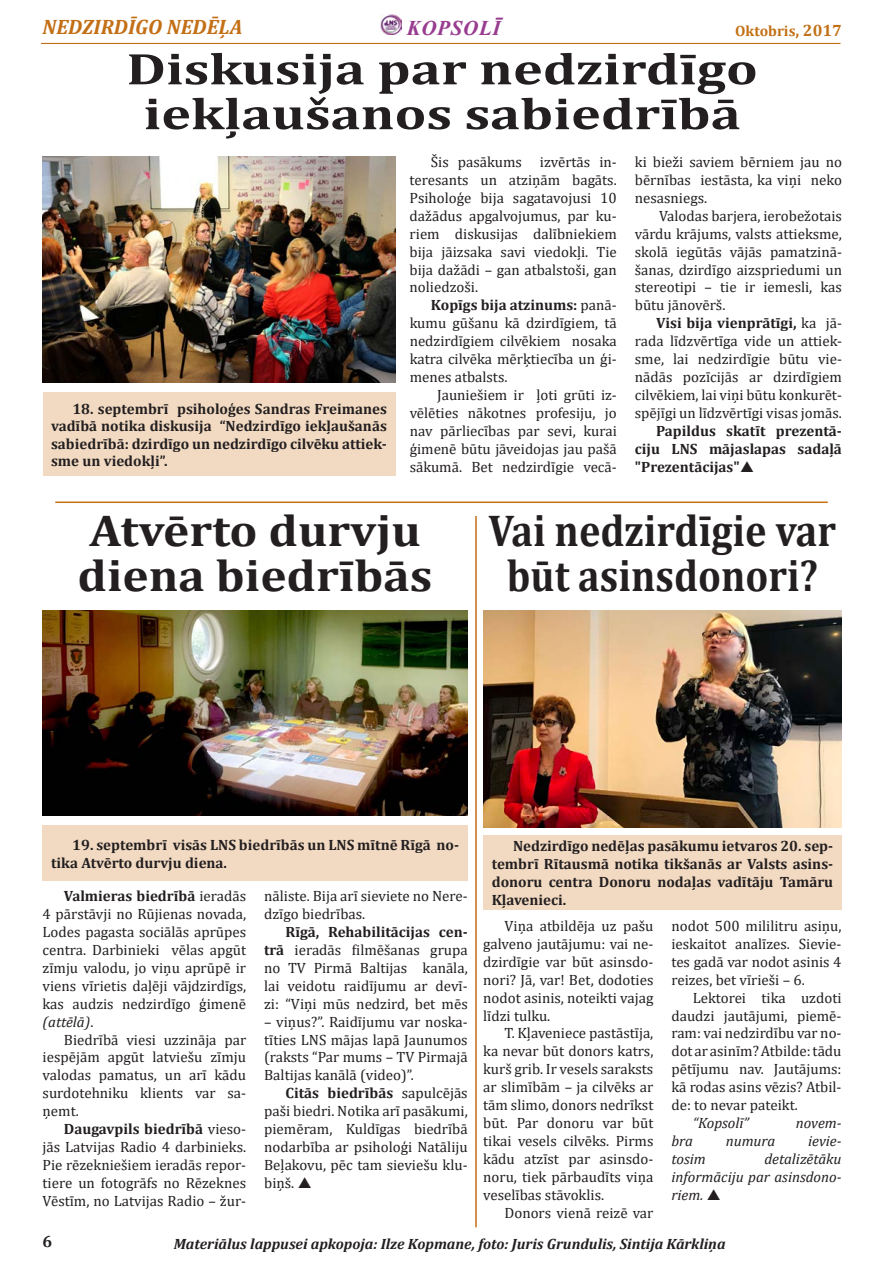
<style>
.page{position:relative;width:893px;height:1263px;background:#fff}
.page>*{position:absolute;margin:0;border:0;box-sizing:border-box;transform-origin:0 0}
.t1{font:700 44.85px/44.8px "Cambria";color:#231f20;text-align:center;scale:1.25 1}
.t2{font:700 44.85px/44.8px "Cambria";color:#231f20;text-align:center;scale:.9 1}
.t3{font:700 44.85px/44.8px "Cambria";color:#231f20;scale:1.1 1}
.t4{font:italic 700 21px "Cambria";color:#c36f15}
.t5{font:italic 700 21px "Times New Roman";letter-spacing:.035em;color:#983c8f}
.t6{font:700 16.5px "Cambria";color:#231f20}
.t7{font:15px/18px "Cambria";color:#231f20;text-align:justify}
.t8{font:700 15px/18px "Cambria";color:#231f20;text-align:justify}
.t9{font:italic 15px/18px "Cambria";color:#231f20;text-align:justify}
.t10{font:italic 700 15px "Cambria";color:#231f20}
.t11{font:700 15px "Cambria";color:#c36f15}
.s1{font-size:16.5px}
.s2{font-weight:700}
.s3{font-style:italic}
</style>
<div class="page">
<img style="left:381px;top:14px;width:20px;height:21px">
<hr style="left:41px;top:43px;width:799px;height:1px;background:#c36f15">
<img style="left:43px;top:156px;width:352px;height:227px">
<div style="left:43px;top:392px;width:352px;height:84px;background:#f2dac2"></div>
<hr style="left:55px;top:501px;width:773px;height:2px;background:#c36f15">
<img style="left:43px;top:610px;width:425px;height:205px">
<div style="left:43px;top:825px;width:425px;height:56px;background:#f2dac2"></div>
<hr style="left:475px;top:516px;width:2px;height:711px;background:#c36f15">
<img style="left:483px;top:610px;width:359px;height:217px">
<div style="left:483px;top:835px;width:359px;height:74px;background:#f2dac2"></div>
<p class="t4" style="left:43px;top:12px;width:201px">NEDZIRDĪGO NEDĒĻA</p>
<h2 class="t5" style="left:407px;top:13px;width:95px">KOPSOLĪ</h2>
<p class="t11" style="left:735px;top:20px;width:108px">Oktobris<span class="s1">, 2017</span></p>
<p class="t1" style="left:126px;top:45px;width:507px">Diskusija par nedzirdīgo iekļaušanos sabiedrībā</p>
<p class="t8" style="left:51px;top:400px;width:337px;line-height:17.2px;text-indent:21px">18. septembrī psiholoģes Sandras Freimanes vadībā notika diskusija “Nedzirdīgo iekļaušanās sabiedrībā: dzirdīgo un nedzirdīgo cilvēku attiek&shy;sme un viedokļi”.</p>
<p class="t7" style="left:410px;top:153px;width:209px;text-indent:21px">Šis pasākums izvērtās in&shy;teresants un atziņām bagāts.<br>Psiholoģe bija sagatavojusi 10 dažādus apgalvojumus, par ku&shy;riem diskusijas dalībniekiem bija jāizsaka savi viedokļi. Tie bija dažādi – gan atbalstoši, gan noliedzoši.</p>
<p class="t7" style="left:410px;top:296px;width:209px;text-indent:21px"><span class="s2">Kopīgs bija atzinums:</span> panā&shy;kumu gūšanu kā dzirdīgiem, tā nedzirdīgiem cilvēkiem nosaka katra cilvēka mērķtiecība un ģi&shy;menes atbalsts.</p>
<p class="t7" style="left:410px;top:386px;width:209px;text-indent:27px">Jauniešiem ir ļoti grūti iz&shy;vēlēties nākotnes profesiju, jo nav pārliecības par sevi, kurai ģimenē būtu jāveidojas jau pašā sākumā. Bet nedzirdīgie vecā-</p>
<p class="t7" style="left:635px;top:153px;width:209px">ki bieži saviem bērniem jau no bērnības iestāsta, ka viņi neko nesasniegs.</p>
<p class="t7" style="left:635px;top:206px;width:209px;text-indent:24px">Valodas barjera, ierobežotais vārdu krājums, valsts attieksme, skolā iegūtās vājās pamatzinā&shy;šanas, dzirdīgo aizspriedumi un stereotipi – tie ir iemesli, kas būtu jānovērš.</p>
<p class="t7" style="left:635px;top:314px;width:209px;text-indent:21px"><span class="s2">Visi bija vienprātīgi,</span> ka jā&shy;rada līdzvērtīga vide un attiek&shy;sme, lai nedzirdīgie būtu vie&shy;nādās pozīcijās ar dzirdīgiem cilvēkiem, lai viņi būtu konkurēt&shy;spējīgi un līdzvērtīgi visas jomās.</p>
<p class="t8" style="left:635px;top:421px;width:209px;text-indent:21px">Papildus skatīt prezentā&shy;ciju LNS mājaslapas sadaļā "Prezentācijas"</p>
<p class="t3" style="left:78px;top:507px;width:324px">Atvērto durvju diena biedrībās</p>
<p class="t2" style="left:488px;top:507px;width:388px">Vai nedzirdīgie var būt asinsdonori?</p>
<p class="t8" style="left:51px;top:835px;width:410px;text-indent:21px">19. septembrī visās LNS biedrībās un LNS mītnē Rīgā no&shy;tika Atvērto durvju diena.</p>
<p class="t7" style="left:43px;top:887px;width:205px;text-indent:21px"><span class="s2">Valmieras biedrībā</span> ieradās 4 pārstāvji no Rūjienas novada, Lodes pagasta sociālās aprūpes centra. Darbinieki vēlas apgūt zīmju valodu, jo viņu aprūpē ir viens vīrietis daļēji vājdzirdīgs, kas audzis nedzirdīgo ģimenē <span class="s3">(attēlā)</span>.</p>
<p class="t7" style="left:43px;top:1030px;width:205px;text-indent:21px">Biedrībā viesi uzzināja par iespējām apgūt latviešu zīmju valodas pamatus, un arī kādu surdotehniku klients var sa&shy;ņemt.</p>
<p class="t7" style="left:43px;top:1120px;width:205px;text-indent:21px"><span class="s2">Daugavpils biedrībā</span> vieso&shy;jās Latvijas Radio 4 darbinieks.<br>Pie rēzekniešiem ieradās repor&shy;tiere un fotogrāfs no Rēzeknes Vēstīm, no Latvijas Radio – žur-</p>
<p class="t7" style="left:264px;top:887px;width:205px">nāliste. Bija arī sieviete no Nere&shy;dzīgo biedrības.</p>
<p class="t7" style="left:264px;top:923px;width:205px;text-indent:21px"><span class="s2">Rīgā, Rehabilitācijas cen&shy;trā</span> ieradās filmēšanas grupa no TV Pirmā Baltijas kanāla, lai veidotu raidījumu ar devī&shy;zi: “Viņi mūs nedzird, bet mēs</p>
<p class="t7" style="left:264px;top:1012px;width:205px">– viņus?”. Raidījumu var noska&shy;tīties LNS mājas lapā Jaunumos (raksts “Par mums – TV Pirmajā Baltijas kanālā (video)”.</p>
<p class="t7" style="left:264px;top:1084px;width:205px;text-indent:21px"><span class="s2">Citās biedrībās</span> sapulcējās paši biedri. Notika arī pasākumi, piemēram, Kuldīgas biedrībā nodarbība ar psiholoģi Natāliju Beļakovu, pēc tam sieviešu klu&shy;biņš.</p>
<p class="t8" style="left:492px;top:837px;width:343px;text-indent:21px">Nedzirdīgo nedēļas pasākumu ietvaros 20. sep&shy;tembrī Rītausmā notika tikšanās ar Valsts asins&shy;donoru centra Donoru nodaļas vadītāju Tamāru Kļavenieci.</p>
<p class="t7" style="left:483px;top:916px;width:172px;text-indent:21px">Viņa atbildēja uz pašu galveno jautājumu: vai ne&shy;dzirdīgie var būt asinsdo&shy;nori? Jā, var! Bet, dodoties nodot asinis, noteikti vajag līdzi tulku.</p>
<p class="t7" style="left:483px;top:1024px;width:172px;text-indent:21px">T. Kļaveniece pastāstīja, ka nevar būt donors katrs, kurš grib. Ir vesels saraksts ar slimībām – ja cilvēks ar tām slimo, donors nedrīkst būt. Par donoru var būt tikai vesels cilvēks. Pirms kādu atzīst par asinsdo&shy;noru, tiek pārbaudīts viņa veselības stāvoklis.</p>
<p class="t7" style="left:504px;top:1204px;width:150px">Donors vienā reizē var</p>
<p class="t7" style="left:671px;top:916px;width:172px">nodot 500 mililitru asiņu, ieskaitot analīzes. Sievie&shy;tes gadā var nodot asinis 4 reizes, bet vīrieši – 6.</p>
<p class="t7" style="left:671px;top:988px;width:172px;text-indent:21px">Lektorei tika uzdoti daudzi jautājumi, piemē&shy;ram: vai nedzirdību var no&shy;dot ar asinīm? Atbilde: tādu pētījumu nav. Jautājums: kā rodas asins vēzis? Atbil&shy;de: to nevar pateikt.</p>
<p class="t9" style="left:693px;top:1113px;width:58px">“Kopsolī”</p>
<p class="t9" style="left:796px;top:1113px;width:47px">novem-</p>
<p class="t9" style="left:671px;top:1131px;width:23px">bra</p>
<p class="t9" style="left:726px;top:1131px;width:51px">numura</p>
<p class="t9" style="left:808px;top:1131px;width:35px">ievie-</p>
<p class="t9" style="left:671px;top:1149px;width:36px">tosim</p>
<p class="t9" style="left:671px;top:1149px;width:172px;text-indent:93px">detalizētāku informāciju par asinsdono&shy;riem.</p>
<p class="t6" style="left:43px;top:1229px;width:11px">6</p>
<p class="t10" style="left:174px;top:1233px;width:553px">Materiālus lappusei apkopoja: Ilze Kopmane, foto: Juris Grundulis, Sintija Kārkliņa</p>
</div>
